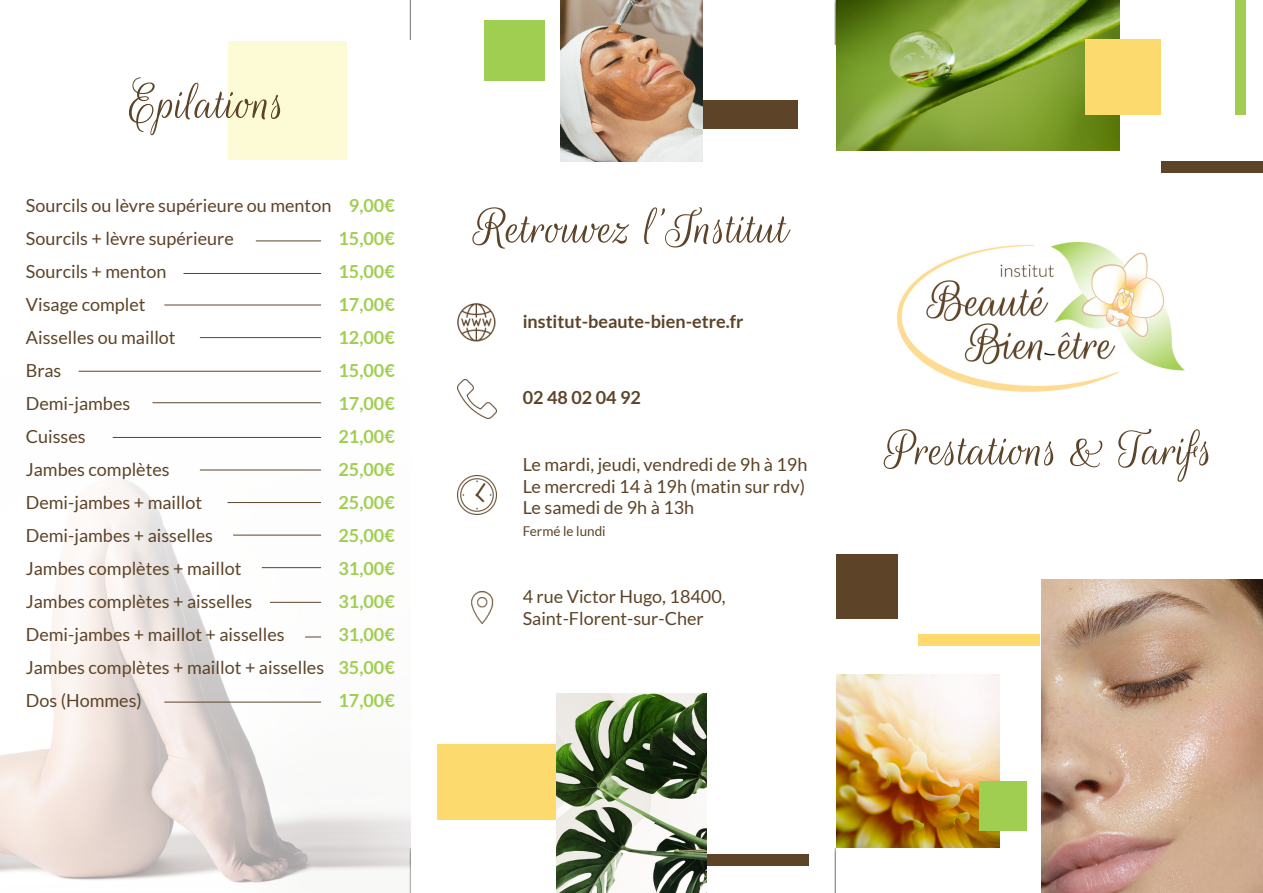
<style>
.page{position:relative;width:1263px;height:893px;background:#fff}
.page>*{position:absolute;margin:0;border:0;box-sizing:border-box;transform-origin:0 0}
.t1{font:54px "Rouge Script";color:#5d4428}
.t2{font:18px "Lato";color:#5d4428}
.Style_de_paragraphe{font:700 18px "Lato";color:#a0ce51}
.t3{font:700 18px "Lato";color:#5d4428}
.t4{font:13.5px "Lato";color:#5d4428}
</style>
<div class="page">
<img style="left:898px;top:242px;width:286px;height:149px">
<img style="left:1041px;top:579px;width:222px;height:314px">
<img style="left:836px;top:0;width:284px;height:151px">
<img style="left:836px;top:674px;width:163px;height:173px">
<div style="left:918px;top:634px;width:122px;height:12px;background:#fcda6d"></div>
<div style="left:979px;top:782px;width:47px;height:49px;background:#a0ce51"></div>
<div style="left:836px;top:554px;width:62px;height:65px;background:#5d4428"></div>
<div style="left:1085px;top:40px;width:75px;height:75px;background:#fcda6d"></div>
<div style="left:484px;top:21px;width:60px;height:60px;background:#a0ce51"></div>
<div style="left:437px;top:744px;width:143px;height:75px;background:#fcda6d"></div>
<div style="left:1161px;top:162px;width:102px;height:11px;background:#5d4428"></div>
<div style="left:680px;top:101px;width:118px;height:28px;background:#5d4428"></div>
<div style="left:691px;top:854px;width:118px;height:11px;background:#5d4428"></div>
<div style="left:1235px;top:0;width:11px;height:115px;background:#a0ce51"></div>
<svg style="left:78px;top:0;width:332px;height:438px"></svg>
<img style="left:0;top:469px;width:410px;height:424px">
<hr style="left:256px;top:241px;width:65px;height:1px;background:#5d4428">
<hr style="left:183px;top:273px;width:138px;height:1px;background:#5d4428">
<hr style="left:164px;top:305px;width:157px;height:1px;background:#5d4428">
<hr style="left:200px;top:337px;width:121px;height:1px;background:#5d4428">
<hr style="left:79px;top:371px;width:242px;height:1px;background:#5d4428">
<hr style="left:153px;top:402px;width:168px;height:1px;background:#5d4428">
<hr style="left:200px;top:470px;width:121px;height:1px;background:#5d4428">
<hr style="left:227px;top:502px;width:94px;height:1px;background:#5d4428">
<hr style="left:233px;top:535px;width:88px;height:1px;background:#5d4428">
<hr style="left:262px;top:567px;width:59px;height:1px;background:#5d4428">
<hr style="left:270px;top:602px;width:51px;height:1px;background:#5d4428">
<svg style="left:305px;top:637px;width:16px;height:1px"></svg>
<hr style="left:164px;top:702px;width:157px;height:1px;background:#5d4428">
<hr style="left:113px;top:437px;width:208px;height:1px;background:#5d4428">
<img style="left:457px;top:475px;width:40px;height:40px">
<img style="left:457px;top:379px;width:40px;height:40px">
<img style="left:471px;top:591px;width:23px;height:34px">
<img style="left:457px;top:303px;width:39px;height:39px">
<img style="left:556px;top:693px;width:150px;height:200px">
<img style="left:560px;top:0;width:143px;height:162px">
<p class="t1" style="left:128px;top:73px;width:159px">Epilations</p>
<p class="t2" style="left:26px;top:195px;width:307px">Sourcils ou lèvre supérieure ou menton</p>
<p class="t2" style="left:26px;top:228px;width:209px">Sourcils + lèvre supérieure</p>
<p class="t2" style="left:26px;top:261px;width:142px">Sourcils + menton</p>
<p class="t2" style="left:26px;top:294px;width:121px">Visage complet</p>
<p class="t2" style="left:26px;top:327px;width:151px">Aisselles ou maillot</p>
<p class="t2" style="left:26px;top:360px;width:37px">Bras</p>
<p class="t2" style="left:26px;top:393px;width:106px">Demi-jambes</p>
<p class="t2" style="left:26px;top:426px;width:61px">Cuisses</p>
<p class="t2" style="left:26px;top:459px;width:145px">Jambes complètes</p>
<p class="t2" style="left:26px;top:492px;width:178px">Demi-jambes + maillot</p>
<p class="t2" style="left:26px;top:525px;width:189px">Demi-jambes + aisselles</p>
<p class="t2" style="left:26px;top:558px;width:217px">Jambes complètes + maillot</p>
<p class="t2" style="left:26px;top:591px;width:228px">Jambes complètes + aisselles</p>
<p class="t2" style="left:26px;top:624px;width:260px">Demi-jambes + maillot + aisselles</p>
<p class="t2" style="left:26px;top:657px;width:300px">Jambes complètes + maillot + aisselles</p>
<p class="t2" style="left:26px;top:690px;width:118px">Dos (Hommes)</p>
<p class="Style_de_paragraphe" style="left:349px;top:195px;width:47px">9,00€</p>
<p class="Style_de_paragraphe" style="left:338px;top:228px;width:58px">15,00€</p>
<p class="Style_de_paragraphe" style="left:338px;top:261px;width:58px">15,00€</p>
<p class="Style_de_paragraphe" style="left:338px;top:294px;width:58px">17,00€</p>
<p class="Style_de_paragraphe" style="left:338px;top:327px;width:58px">12,00€</p>
<p class="Style_de_paragraphe" style="left:338px;top:360px;width:58px">15,00€</p>
<p class="Style_de_paragraphe" style="left:338px;top:393px;width:58px">17,00€</p>
<p class="Style_de_paragraphe" style="left:338px;top:426px;width:58px">21,00€</p>
<p class="Style_de_paragraphe" style="left:338px;top:459px;width:58px">25,00€</p>
<p class="Style_de_paragraphe" style="left:338px;top:492px;width:58px">25,00€</p>
<p class="Style_de_paragraphe" style="left:338px;top:525px;width:58px">25,00€</p>
<p class="Style_de_paragraphe" style="left:338px;top:558px;width:58px">31,00€</p>
<p class="Style_de_paragraphe" style="left:338px;top:591px;width:58px">31,00€</p>
<p class="Style_de_paragraphe" style="left:338px;top:624px;width:58px">31,00€</p>
<p class="Style_de_paragraphe" style="left:338px;top:657px;width:58px">35,00€</p>
<p class="Style_de_paragraphe" style="left:338px;top:690px;width:58px">17,00€</p>
<p class="t1" style="left:474px;top:197px;width:317px">Retrouvez l’Institut</p>
<p class="t3" style="left:523px;top:312px;width:222px">institut-beaute-bien-etre.fr</p>
<p class="t3" style="left:523px;top:387px;width:120px">02 48 02 04 92</p>
<p class="t2" style="left:523px;top:454px;width:286px">Le mardi, jeudi, vendredi de 9h à 19h</p>
<p class="t2" style="left:523px;top:476px;width:284px">Le mercredi 14 à 19h (matin sur rdv)</p>
<p class="t2" style="left:523px;top:498px;width:173px">Le samedi de 9h à 13h</p>
<p class="t4" style="left:523px;top:523px;width:85px">Fermé le lundi</p>
<p class="t2" style="left:523px;top:587px;width:204px">4 rue Victor Hugo, 18400,</p>
<p class="t2" style="left:523px;top:608px;width:183px">Saint-Florent-sur-Cher</p>
<p class="t1" style="left:885px;top:419px;width:330px">Prestations &amp; Tarifs</p>
</div>
